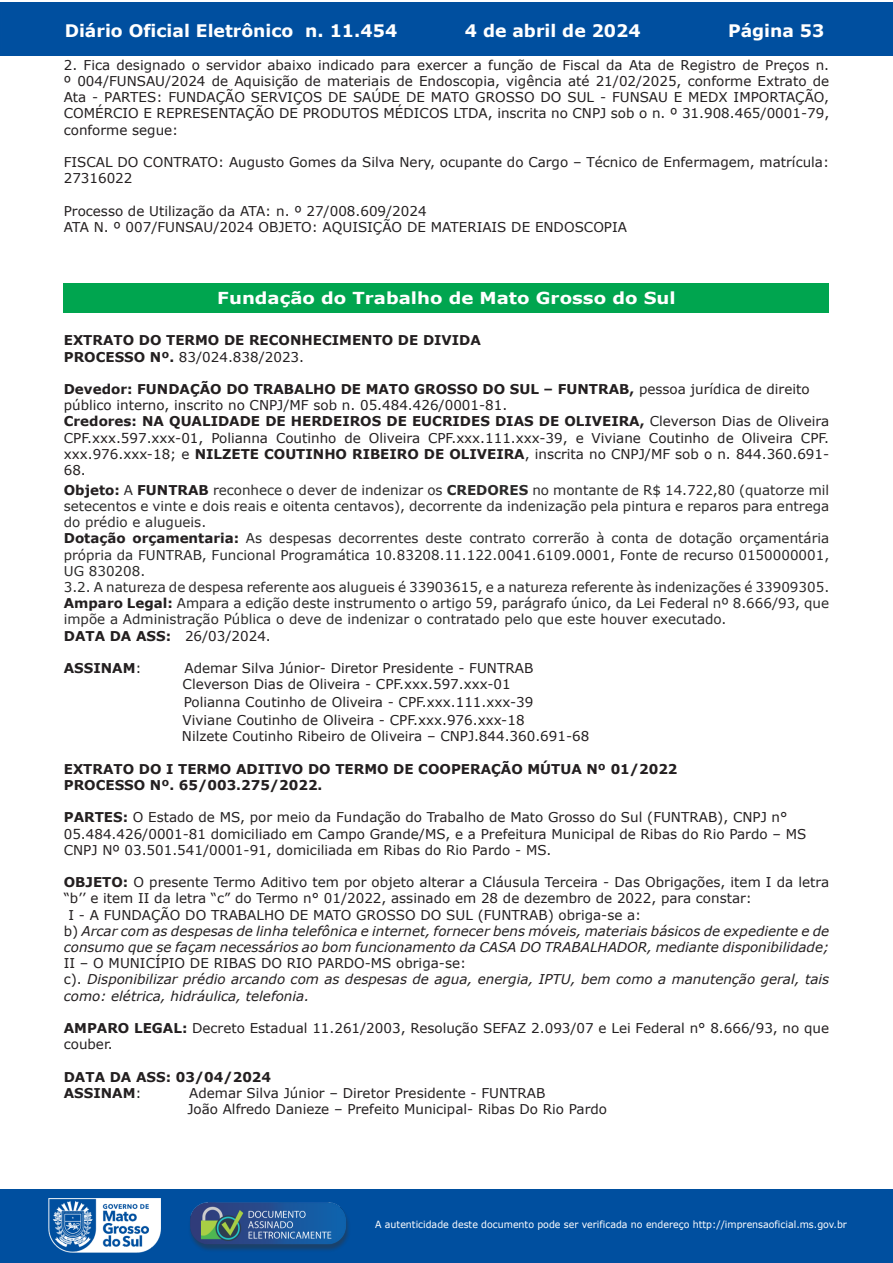
<style>
.page{position:relative;width:893px;height:1263px;background:#fff}
.page>*{position:absolute;margin:0;border:0;box-sizing:border-box;transform-origin:0 0}
.t1{font:700 17.25px "Verdana";color:#fff}
.t2{font:700 16.5px "Verdana";color:#fff;scale:1.1 1}
.t3{font:13.5px/16.2px "Verdana";color:#231f20}
.t4{font:13.5px/16.2px "Verdana";color:#2b2a2a}
.t5{font:italic 13.5px/16.2px "Verdana";color:#231f20}
.t6{font:700 13.5px/16.2px "Verdana";color:#231f20}
.t7{font:9.9px "Verdana";color:#fff;scale:.95 1}
.s1{font-weight:400}
.s2{font-weight:700}
.s3{font-weight:700;color:#231f20}
.s4{color:#231f20}
.s5{font-style:normal}
</style>
<div class="page">
<div style="left:0;top:2px;width:893px;height:53px;background:#004f9f"></div>
<div style="left:1px;top:1189px;width:892px;height:74px;background:#004f9f"></div>
<img style="left:49px;top:1198px;width:111px;height:54px">
<img style="left:185px;top:1201px;width:168px;height:54px">
<div style="left:64px;top:283px;width:765px;height:30px;background:#00a54f"></div>
<p class="t1" style="left:65px;top:18px;width:334px">Diário Oficial Eletrônico n. 11.454</p>
<p class="t1" style="left:465px;top:18px;width:177px">4 de abril de 2024</p>
<p class="t1" style="left:728px;top:18px;width:98px">Página 53</p>
<p class="t3" style="left:64px;top:57px;width:767px;text-align:justify">2. Fica designado o servidor abaixo indicado para exercer a função de Fiscal da Ata de Registro de Preços n. º 004/FUNSAU/2024 de Aquisição de materiais de Endoscopia, vigência até 21/02/2025, conforme Extrato de Ata - PARTES: FUNDAÇÃO SERVIÇOS DE SAÚDE DE MATO GROSSO DO SUL - FUNSAU E MEDX IMPORTAÇÃO, COMÉRCIO E REPRESENTAÇÃO DE PRODUTOS MÉDICOS LTDA, inscrita no CNPJ sob o n. º 31.908.465/0001-79, conforme segue:</p>
<p class="t3" style="left:64px;top:154px;width:767px">FISCAL DO CONTRATO: Augusto Gomes da Silva Nery, ocupante do Cargo – Técnico de Enfermagem, matrícula:<br>27316022</p>
<p class="t3" style="left:64px;top:203px;width:565px">Processo de Utilização da ATA: n. º 27/008.609/2024<br>ATA N. º 007/FUNSAU/2024 OBJETO: AQUISIÇÃO DE MATERIAIS DE ENDOSCOPIA</p>
<p class="t2" style="left:217px;top:287px;width:418px">Fundação do Trabalho de Mato Grosso do Sul</p>
<p class="t6" style="left:64px;top:332px;width:419px">EXTRATO DO TERMO DE RECONHECIMENTO DE DIVIDA<br>PROCESSO Nº. <span class="s1">83/024.838/2023.</span></p>
<p class="t3" style="left:64px;top:381px;width:767px"><span class="s2">Devedor: FUNDAÇÃO DO TRABALHO DE MATO GROSSO DO SUL – FUNTRAB,</span> pessoa jurídica de direito público interno, inscrito no CNPJ/MF sob n. 05.484.426/0001-81.<br><span class="s2">Credores: NA QUALIDADE DE HERDEIROS DE EUCRIDES DIAS DE OLIVEIRA,</span> Cleverson Dias de Oliveira CPF.xxx.597.xxx-01, Polianna Coutinho de Oliveira CPF.xxx.111.xxx-39, e Viviane Coutinho de Oliveira CPF. xxx.976.xxx-18; e <span class="s2">NILZETE COUTINHO RIBEIRO DE OLIVEIRA</span>, inscrita no CNPJ/MF sob o n. 844.360.691- 68.</p>
<p class="t4" style="left:64px;top:482px;width:767px"><span class="s3">Objeto:</span> A <span class="s3">FUNTRAB</span> reconhece o dever de indenizar os <span class="s2">CREDORES</span> no montante de R$ 14.722,80 (quatorze mil setecentos e vinte e dois reais e oitenta centavos), decorrente da indenização pela pintura e reparos para entrega do prédio e alugueis.<br><span class="s3">Dotação orçamentaria:</span> As despesas decorrentes deste contrato correrão à conta de dotação orçamentária própria da FUNTRAB, Funcional Programática 10.83208.11.122.0041.6109.0001, Fonte de recurso 0150000001, UG 830208.<br>3.2. A natureza de despesa referente aos alugueis é 33903615, e a natureza referente às indenizações é 33909305.<br><span class="s3">Amparo Legal:</span> Ampara a edição deste instrumento o artigo 59, parágrafo único, da Lei Federal nº 8.666/93, que impõe a Administração Pública o deve de indenizar o contratado pelo que este houver executado.<br><span class="s3">DATA DA ASS:</span> <span class="s4">26/03/2024.</span></p>
<p class="t6" style="left:64px;top:660px;width:79px">ASSINAM<span class="s1">:</span></p>
<p class="t3" style="left:183px;top:660px;width:352px">Ademar Silva Júnior- Diretor Presidente - FUNTRAB<br>Cleverson Dias de Oliveira - CPF.xxx.597.xxx-01</p>
<p class="t3" style="left:183px;top:693px;width:352px;line-height:18px">Polianna Coutinho de Oliveira - CPF.xxx.111.xxx-39<br>Viviane Coutinho de Oliveira - CPF.xxx.976.xxx-18</p>
<p class="t3" style="left:182px;top:728px;width:409px">Nilzete Coutinho Ribeiro de Oliveira – CNPJ.844.360.691-68</p>
<p class="t6" style="left:64px;top:760px;width:615px">EXTRATO DO I TERMO ADITIVO DO TERMO DE COOPERAÇÃO MÚTUA Nº 01/2022<br>PROCESSO Nº. 65/003.275/2022.</p>
<p class="t3" style="left:64px;top:809px;width:744px"><span class="s2">PARTES:</span> O Estado de MS, por meio da Fundação do Trabalho de Mato Grosso do Sul (FUNTRAB), CNPJ n°<br>05.484.426/0001-81 domiciliado em Campo Grande/MS, e a Prefeitura Municipal de Ribas do Rio Pardo – MS<br>CNPJ Nº 03.501.541/0001-91, domiciliada em Ribas do Rio Pardo - MS.</p>
<p class="t3" style="left:64px;top:874px;width:767px"><span class="s2">OBJETO:</span> O presente Termo Aditivo tem por objeto alterar a Cláusula Terceira - Das Obrigações, item I da letra</p>
<p class="t3" style="left:64px;top:890px;width:690px">“b’’ e item II da letra “c” do Termo n° 01/2022, assinado em 28 de dezembro de 2022, para constar:</p>
<p class="t3" style="left:69px;top:906px;width:574px">I - A FUNDAÇÃO DO TRABALHO DE MATO GROSSO DO SUL (FUNTRAB) obriga-se a:</p>
<p class="t5" style="left:64px;top:923px;width:767px"><span class="s5">b)</span> Arcar com as despesas de linha telefônica e internet, fornecer bens móveis, materiais básicos de expediente e de</p>
<p class="t5" style="left:64px;top:939px;width:767px">consumo que se façam necessários ao bom funcionamento da CASA DO TRABALHADOR, mediante disponibilidade;</p>
<p class="t5" style="left:64px;top:955px;width:767px"><span class="s5">II – O MUNICÍPIO DE RIBAS DO RIO PARDO-MS obriga-se:<br>c).</span> Disponibilizar prédio arcando com as despesas de agua, energia, IPTU, bem como a manutenção geral, tais como: elétrica, hidráulica, telefonia.</p>
<p class="t3" style="left:64px;top:1020px;width:767px"><span class="s2">AMPARO LEGAL:</span> Decreto Estadual 11.261/2003, Resolução SEFAZ 2.093/07 e Lei Federal n° 8.666/93, no que couber.</p>
<p class="t6" style="left:64px;top:1068px;width:209px">DATA DA ASS: 03/04/2024<br>ASSINAM<span class="s1">:</span></p>
<p class="t3" style="left:187px;top:1085px;width:421px">Ademar Silva Júnior – Diretor Presidente - FUNTRAB<br>João Alfredo Danieze – Prefeito Municipal- Ribas Do Rio Pardo</p>
<p class="t7" style="left:375px;top:1218px;width:498px">A autenticidade deste documento pode ser verificada no endereço http://imprensaoficial.ms.gov.br</p>
</div>
